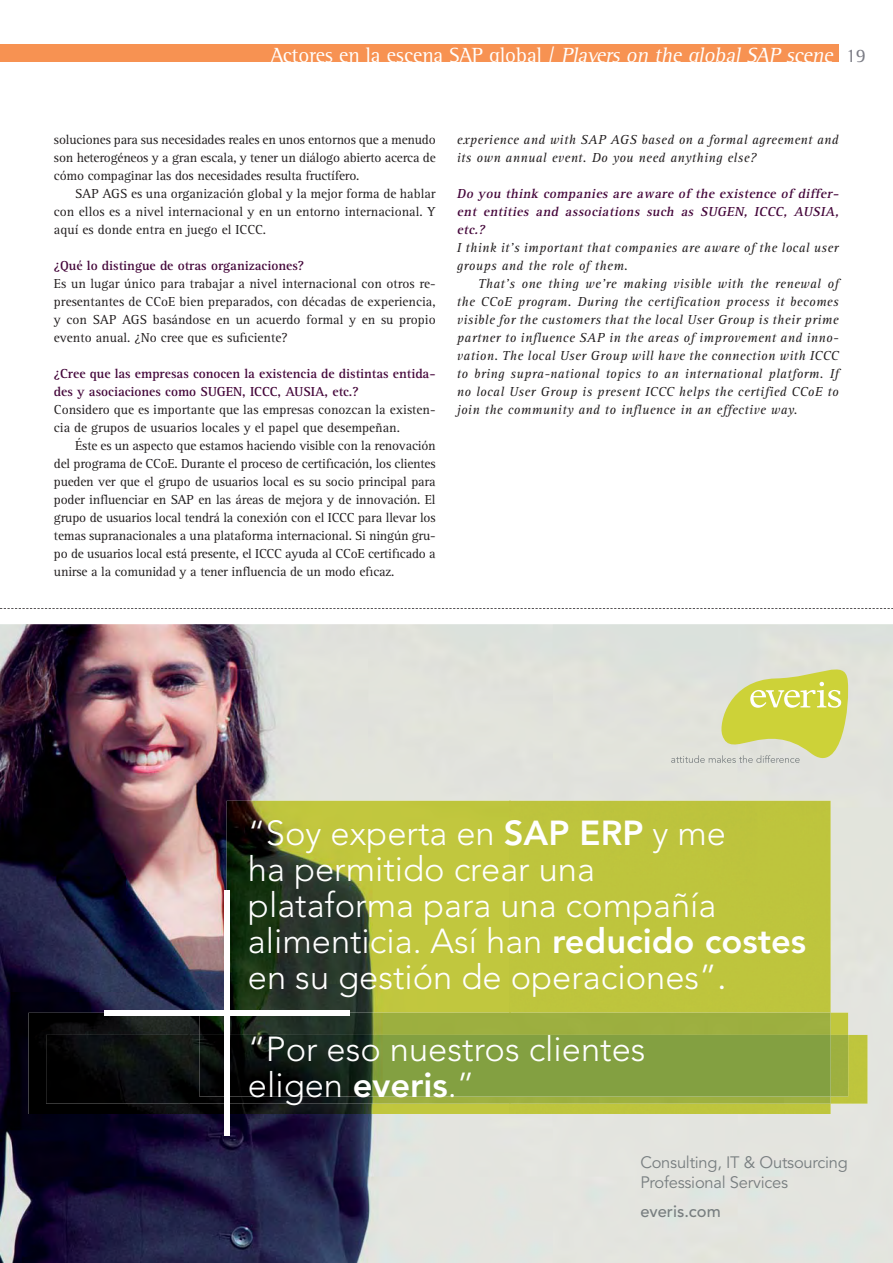
<style>
.page{position:relative;width:893px;height:1263px;background:#fff}
.page>*{position:absolute;margin:0;border:0;box-sizing:border-box;transform-origin:0 0}
.t1{font:300 34.5px/36px "Avenir LT";color:#fff}
.t2{font:21px "Rotis Semi Serif";color:#fff}
.t3{font:16.5px/20.1px "Avenir LT";letter-spacing:-.015em;color:#787e80}
.t4{font:500 16.5px "Avenir LT";color:#787e80}
.t5{font:13.5px/18px "Rotis Serif";color:#231f20;text-align:justify}
.t6{font:italic 13.5px/18px "Rotis Serif";letter-spacing:.03em;color:#231f20}
.t7{font:700 13.5px/18px "Rotis Serif";color:#44063a}
.t8{font:italic 700 13.5px/18px "Rotis Serif";letter-spacing:.03em;color:#44063a;text-align:justify}
.s1{font-style:italic}
.s2{font-size:19.5px;color:#7b7c85}
.s3{font-weight:800}
.s4{font-weight:400}
</style>
<div class="page">
<svg style="left:0;top:608px;width:892px;height:1px"></svg>
<div style="left:0;top:45px;width:838px;height:17px;background:#f79252"></div>
<img style="left:0;top:624px;width:892px;height:638px">
<img style="left:188px;top:801px;width:643px;height:313px">
<img style="left:28px;top:1009px;width:161px;height:105px">
<img style="left:199px;top:1013px;width:631px;height:22px">
<img style="left:46px;top:1035px;width:821px;height:69px">
<svg style="left:671px;top:658px;width:179px;height:120px;background:#d9dca3"></svg>
<div style="left:224px;top:890px;width:6px;height:246px;background:#fff"></div>
<div style="left:104px;top:1010px;width:245px;height:6px;background:#fff"></div>
<h2 class="t2" style="left:271px;top:47px;width:596px">Actores en la escena SAP global / <span class="s1">Players on the global SAP scene</span> <span class="s2">19</span></h2>
<p class="t5" style="left:54px;top:132px;width:383px">soluciones para sus necesidades reales en unos entornos que a menudo son heterogéneos y a gran escala, y tener un diálogo abierto acerca de cómo compaginar las dos necesidades resulta fructífero.</p>
<p class="t5" style="left:54px;top:186px;width:383px;text-indent:21px">SAP AGS es una organización global y la mejor forma de hablar con ellos es a nivel internacional y en un entorno internacional. Y aquí es donde entra en juego el ICCC.</p>
<p class="t7" style="left:54px;top:258px;width:252px">¿Qué lo distingue de otras organizaciones?</p>
<p class="t5" style="left:54px;top:276px;width:383px">Es un lugar único para trabajar a nivel internacional con otros re&shy;presentantes de CCoE bien preparados, con décadas de experiencia, y con SAP AGS basándose en un acuerdo formal y en su propio evento anual. ¿No cree que es suficiente?</p>
<p class="t7" style="left:54px;top:366px;width:383px">¿Cree que las empresas conocen la existencia de distintas entida&shy;des y asociaciones como SUGEN, ICCC, AUSIA, etc.?</p>
<p class="t5" style="left:54px;top:402px;width:383px">Considero que es importante que las empresas conozcan la existen&shy;cia de grupos de usuarios locales y el papel que desempeñan.</p>
<p class="t5" style="left:54px;top:438px;width:383px;text-indent:21px">Éste es un aspecto que estamos haciendo visible con la renovación del programa de CCoE. Durante el proceso de certificación, los clientes pueden ver que el grupo de usuarios local es su socio principal para poder influenciar en SAP en las áreas de mejora y de innovación. El grupo de usuarios local tendrá la conexión con el ICCC para llevar los temas supranacionales a una plataforma internacional. Si ningún gru&shy;po de usuarios local está presente, el ICCC ayuda al CCoE certificado a unirse a la comunidad y a tener influencia de un modo eficaz.</p>
<p class="t6" style="left:457px;top:132px;width:383px">experience and with SAP AGS based on a formal agreement and its own annual event. Do you need anything else?</p>
<p class="t8" style="left:457px;top:186px;width:385px">Do you think comp anies are aware of the existence of differ&shy;ent entities and associations such as SUGEN, ICCC, AUSIA, etc.?</p>
<p class="t6" style="left:457px;top:240px;width:383px">I think it’s important that companies are aware of the local user groups and the role of them.</p>
<p class="t6" style="left:457px;top:276px;width:383px;text-align:justify;text-indent:21px">That’s one thing we’re making visible with the renewal of the CCoE program. During the certification process it becomes visible for the customers that the local User Group is their prime partner to influence SAP in the areas of improvement and inno&shy;vation. The local User Group will have the connection with ICCC to bring supra-national topics to an international platform. If no local User Group is present ICCC helps the certified CCoE to join the community and to influence in an effective way.</p>
<h1 class="t1" style="left:248px;top:815px;width:560px">“Soy experta en <span class="s3">SAP ERP</span> y me<br>ha permitido crear una<br>plataforma para una compañía alimenticia. Así han <span class="s3">reducido costes </span>en su gestión de operaciones”<span class="s4">.</span></h1>
<h1 class="t1" style="left:248px;top:1031px;width:399px">“Por eso nuestros clientes eligen <span class="s3">everis</span>.”</h1>
<p class="t3" style="left:640px;top:1152px;width:209px">Consulting, IT &amp; Outsourcing<br>Professional Services</p>
<p class="t4" style="left:640px;top:1201px;width:82px">everis.com</p>
</div>
